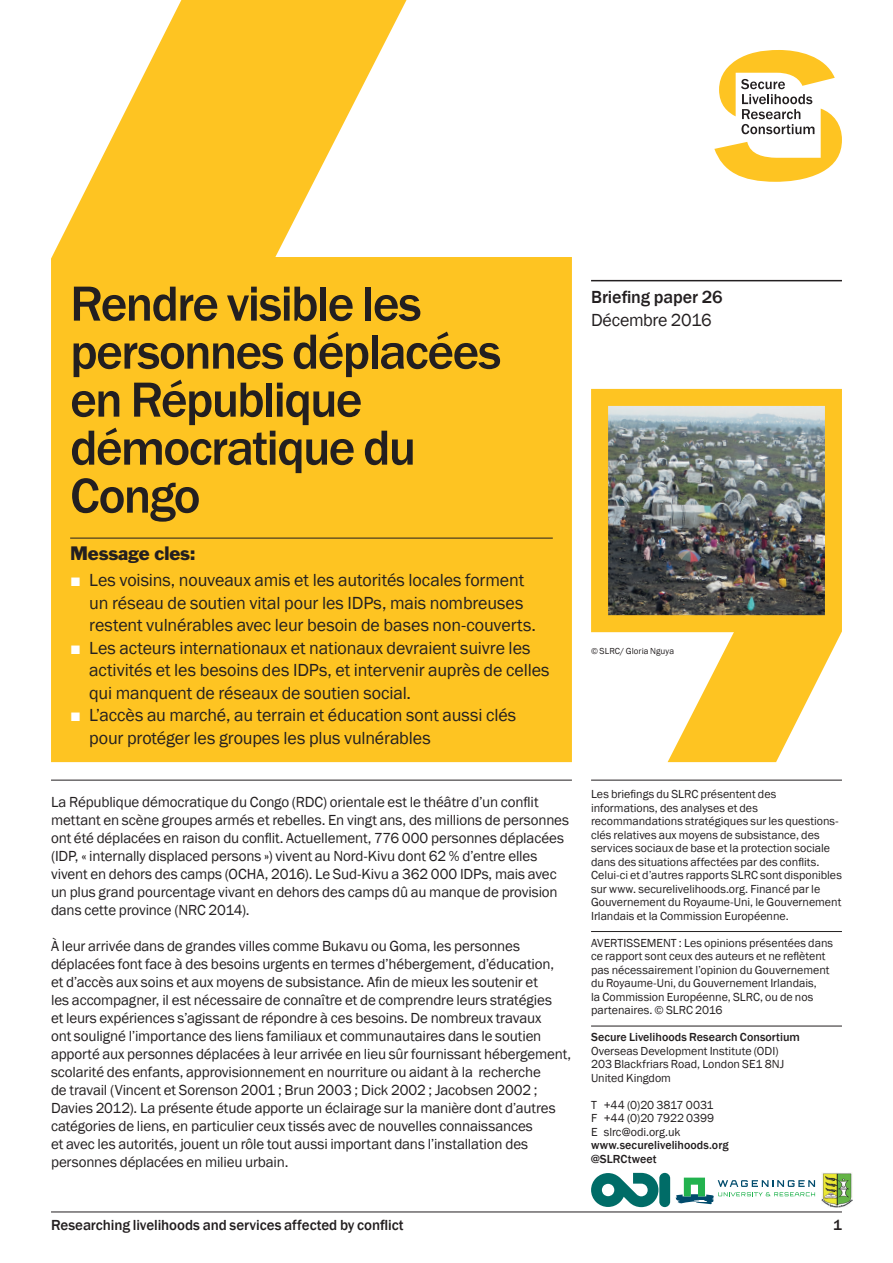
<style>
.page{position:relative;width:893px;height:1263px;background:#fff}
.page>*{position:absolute;margin:0;border:0;box-sizing:border-box;transform-origin:0 0}
.BP_TITLE{font:500 51px/48px "Franklin Gothic";letter-spacing:-.035em;color:#231f20}
.t1{font:18px/22.5px "Franklin Gothic";letter-spacing:-.01em;color:#231f20}
.t2{font:500 18px "Franklin Gothic";letter-spacing:-.005em;color:#231f20}
.BP_KEYMESSAGES{font:18px "Franklin Gothic";letter-spacing:-.015em;color:#231f20}
.BP_BODY{font:15px/18px "Franklin Gothic";letter-spacing:-.01em;color:#231f20}
.BP_PAGINATION{font:500 15px "Franklin Gothic";letter-spacing:-.005em;color:#231f20}
.t3{font:12px/13.5px "Franklin Gothic";color:#231f20}
.t4{font:500 12px/13.5px "Franklin Gothic";letter-spacing:.005em;color:#231f20}
.BP_PICTURECREDIT{font:9px "Franklin Gothic";letter-spacing:.01em;color:#231f20}
.s1{font-weight:500;color:#fff}
</style>
<div class="page">
<svg style="left:51px;top:0;width:521px;height:762px;fill:#fec422"></svg>
<hr style="left:51px;top:1212px;width:791px;height:1px;background:#231f20">
<svg style="left:714px;top:50px;width:128px;height:132px"></svg>
<hr style="left:591px;top:280px;width:251px;height:1px;background:#231f20">
<hr style="left:591px;top:780px;width:251px;height:1px;background:#231f20">
<hr style="left:51px;top:780px;width:521px;height:1px;background:#231f20">
<hr style="left:591px;top:931px;width:251px;height:1px;background:#231f20">
<hr style="left:591px;top:1026px;width:251px;height:1px;background:#231f20">
<svg style="left:591px;top:389px;width:251px;height:373px;fill:#fec422"></svg>
<img style="left:608px;top:406px;width:217px;height:209px">
<hr style="left:70px;top:538px;width:483px;height:1px;background:#231f20">
<svg style="left:591px;top:1173px;width:67px;height:34px"></svg>
<div style="left:659px;top:1173px;width:11px;height:34px;background:#006c67;border-radius:5px"></div>
<svg style="left:675px;top:1177px;width:140px;height:27px"></svg>
<img style="left:822px;top:1173px;width:30px;height:35px">
<p class="BP_TITLE" style="left:70px;top:280px;width:433px">Rendre visible les personnes déplacées en République démocratique du<br>Congo</p>
<p class="BP_KEYMESSAGES" style="left:70px;top:541px;width:127px">Message cles:</p>
<p class="t1" style="left:89px;top:569px;width:448px;text-indent:-19px"><span class="s1">■</span> Les voisins, nouveaux amis et les autorités locales forment un réseau de soutien vital pour les IDPs, mais nombreuses restent vulnérables avec leur besoin de bases non-couverts.</p>
<p class="t1" style="left:89px;top:637px;width:462px;text-indent:-19px"><span class="s1">■</span> Les acteurs internationaux et nationaux devraient suivre les activités et les besoins des IDPs, et intervenir auprès de celles qui manquent de réseaux de soutien social.</p>
<p class="t1" style="left:89px;top:704px;width:429px;text-indent:-19px"><span class="s1">■</span> L’accès au marché, au terrain et éducation sont aussi clés pour protéger les groupes les plus vulnérables</p>
<p class="BP_BODY" style="left:51px;top:793px;width:520px">La République démocratique du Congo (RDC) orientale est le théâtre d’un conflit mettant en scène groupes armés et rebelles. En vingt ans, des millions de personnes ont été déplacées en raison du conflit. Actuellement, 776 000 personnes déplacées (IDP, « internally displaced persons ») vivent au Nord-Kivu dont 62 % d’entre elles vivent en dehors des camps (OCHA, 2016). Le Sud-Kivu a 362 000 IDPs, mais avec un plus grand pourcentage vivant en dehors des camps dû au manque de provision dans cette province (NRC 2014).</p>
<p class="BP_BODY" style="left:51px;top:937px;width:522px">À leur arrivée dans de grandes villes comme Bukavu ou Goma, les personnes déplacées font face à des besoins urgents en termes d’hébergement, d’éducation,<br>et d’accès aux soins et aux moyens de subsistance. Afin de mieux les soutenir et<br>les accompagner, il est nécessaire de connaître et de comprendre leurs stratégies<br>et leurs expériences s’agissant de répondre à ces besoins. De nombreux travaux<br>ont souligné l’importance des liens familiaux et communautaires dans le soutien apporté aux personnes déplacées à leur arrivée en lieu sûr fournissant hébergement, scolarité des enfants, approvisionnement en nourriture ou aidant à la recherche<br>de travail (Vincent et Sorenson 2001 ; Brun 2003 ; Dick 2002 ; Jacobsen 2002 ; Davies 2012). La présente étude apporte un éclairage sur la manière dont d’autres catégories de liens, en particulier ceux tissés avec de nouvelles connaissances<br>et avec les autorités, jouent un rôle tout aussi important dans l’installation des personnes déplacées en milieu urbain.</p>
<p class="t2" style="left:591px;top:286px;width:133px">Briefing paper 26</p>
<p class="t1" style="left:591px;top:309px;width:122px">Décembre 2016</p>
<p class="BP_PICTURECREDIT" style="left:591px;top:645px;width:85px">© SLRC/ Gloria Nguya</p>
<p class="t3" style="left:591px;top:788px;width:252px">Les briefings du SLRC présentent des informations, des analyses et des recommandations stratégiques sur les questions&shy;clés relatives aux moyens de subsistance, des services sociaux de base et la protection sociale dans des situations affectées par des conflits.<br>Celui-ci et d’autres rapports SLRC sont disponibles sur www. securelivelihoods.org. Financé par le Gouvernement du Royaume-Uni, le Gouvernement Irlandais et la Commission Européenne.</p>
<p class="t3" style="left:591px;top:936px;width:244px">AVERTISSEMENT : Les opinions présentées dans ce rapport sont ceux des auteurs et ne reflètent pas nécessairement l’opinion du Gouvernement du Royaume-Uni, du Gouvernement Irlandais,<br>la Commission Européenne, SLRC, ou de nos partenaires. © SLRC 2016</p>
<p class="t4" style="left:591px;top:1030px;width:210px">Secure Livelihoods Research Consortium</p>
<p class="t3" style="left:591px;top:1044px;width:195px">Overseas Development Institute (ODI)<br>203 Blackfriars Road, London SE1 8NJ<br>United Kingdom</p>
<p class="t3" style="left:591px;top:1098px;width:125px;text-align:justify">T +44 (0)20 3817 0031<br>F +44 (0)20 7922 0399<br>E slrc@odi.org.uk</p>
<p class="t4" style="left:591px;top:1138px;width:139px">www.securelivelihoods.org @SLRCtweet</p>
<p class="BP_PAGINATION" style="left:51px;top:1216px;width:354px">Researching livelihoods and services affected by conflict</p>
<p class="BP_PAGINATION" style="left:833px;top:1216px;width:10px">1</p>
</div>
